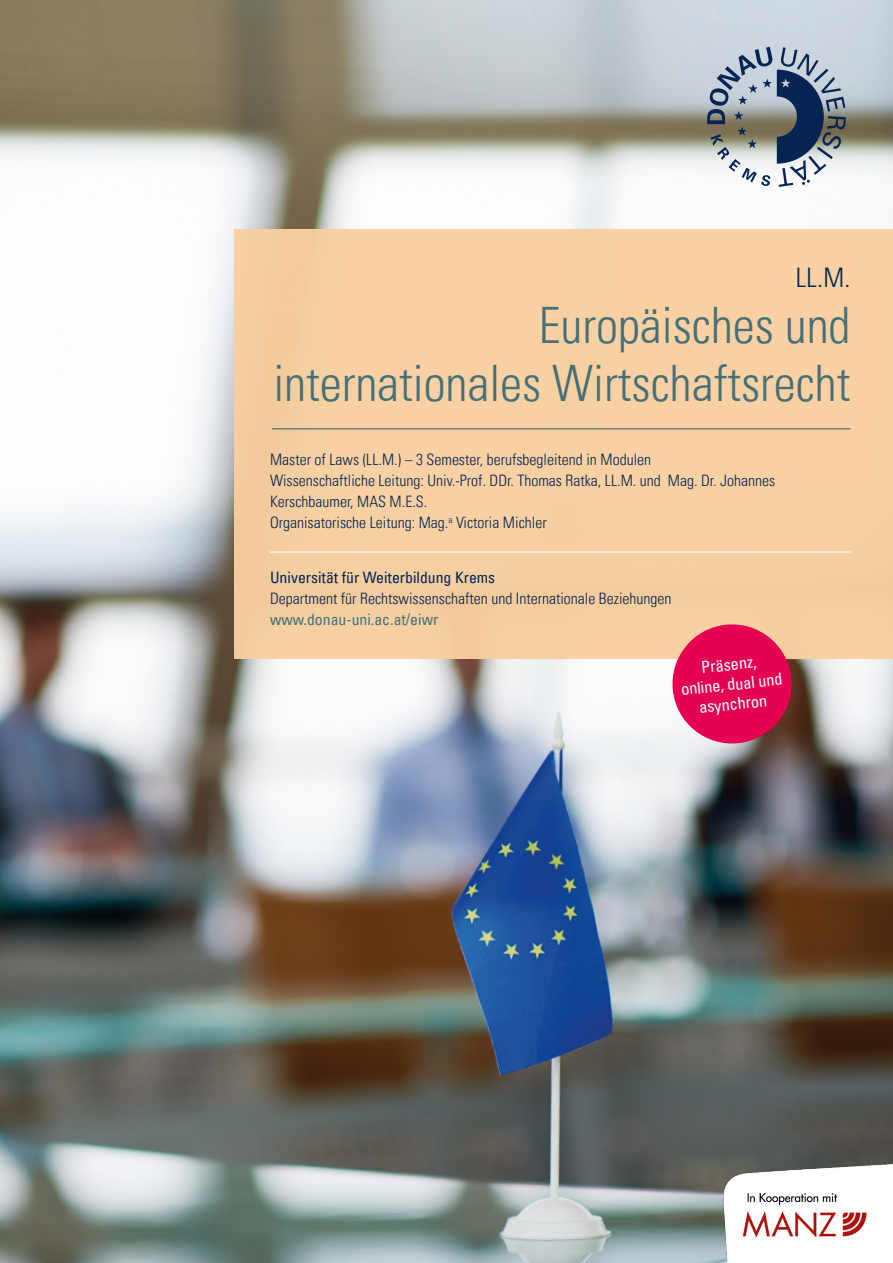
<style>
.page{position:relative;width:893px;height:1263px;background:#fff}
.page>*{position:absolute;margin:0;border:0;box-sizing:border-box;transform-origin:0 0}
.t1{font:300 condensed 50.25px/58.5px "Univers LT Pro";color:#456f79;text-align:right}
.t2{font:300 condensed 27px "Univers LT Pro";color:#052453}
.t3{font:condensed 16.5px/19.8px "Univers LT Pro";color:#fff;text-align:center}
.t4{font:300 condensed 15.75px/21px "Univers LT Pro";color:#052453}
.t5{font:condensed 15.75px "Univers LT Pro";color:#052453}
.t6{font:condensed 15.75px "Univers LT Pro";color:#456f79}
</style>
<div class="page">
<img style="left:0;top:0;width:893px;height:1263px">
<div style="left:234px;top:230px;width:659px;height:429px;background:#f9d0a0"></div>
<svg style="left:707px;top:47px;width:139px;height:140px;background:#929da8"></svg>
<hr style="left:272px;top:428px;width:578px;height:1px;background:#456f79">
<hr style="left:270px;top:551px;width:580px;height:2px;background:#fff">
<img style="left:716px;top:1163px;width:177px;height:100px">
<svg style="left:669px;top:624px;width:126px;height:123px"></svg>
<p class="t2" style="left:796px;top:260px;width:56px">LL.M.</p>
<p class="t1" style="left:273px;top:293px;width:579px">Europäisches und internationales Wirtschaftsrecht</p>
<p class="t4" style="left:270px;top:448px;width:383px">Master of Laws (LL.M.) – 3 Semester, berufsbegleitend in Modulen</p>
<p class="t4" style="left:270px;top:469px;width:507px">Wissenschaftliche Leitung: Univ.-Prof. DDr. Thomas Ratka, LL.M. und Mag. Dr. Johannes<br>Kerschbaumer, MAS M.E.S.</p>
<p class="t4" style="left:270px;top:511px;width:278px">Organisatorische Leitung: Mag.<sup>a</sup> Victoria Michler</p>
<p class="t5" style="left:270px;top:568px;width:227px">Universität für Weiterbildung Krems</p>
<p class="t4" style="left:270px;top:587px;width:403px">Department für Rechtswissenschaften und Internationale Beziehungen</p>
<p class="t6" style="left:270px;top:610px;width:170px">www.donau-uni.ac.at/eiwr</p>
<p class="t3" style="left:700px;top:657px;width:57px;rotate:-6deg">Präsenz,</p>
<p class="t3" style="left:680px;top:679px;width:104px;rotate:-6deg">online, dual und asynchron</p>
</div>
